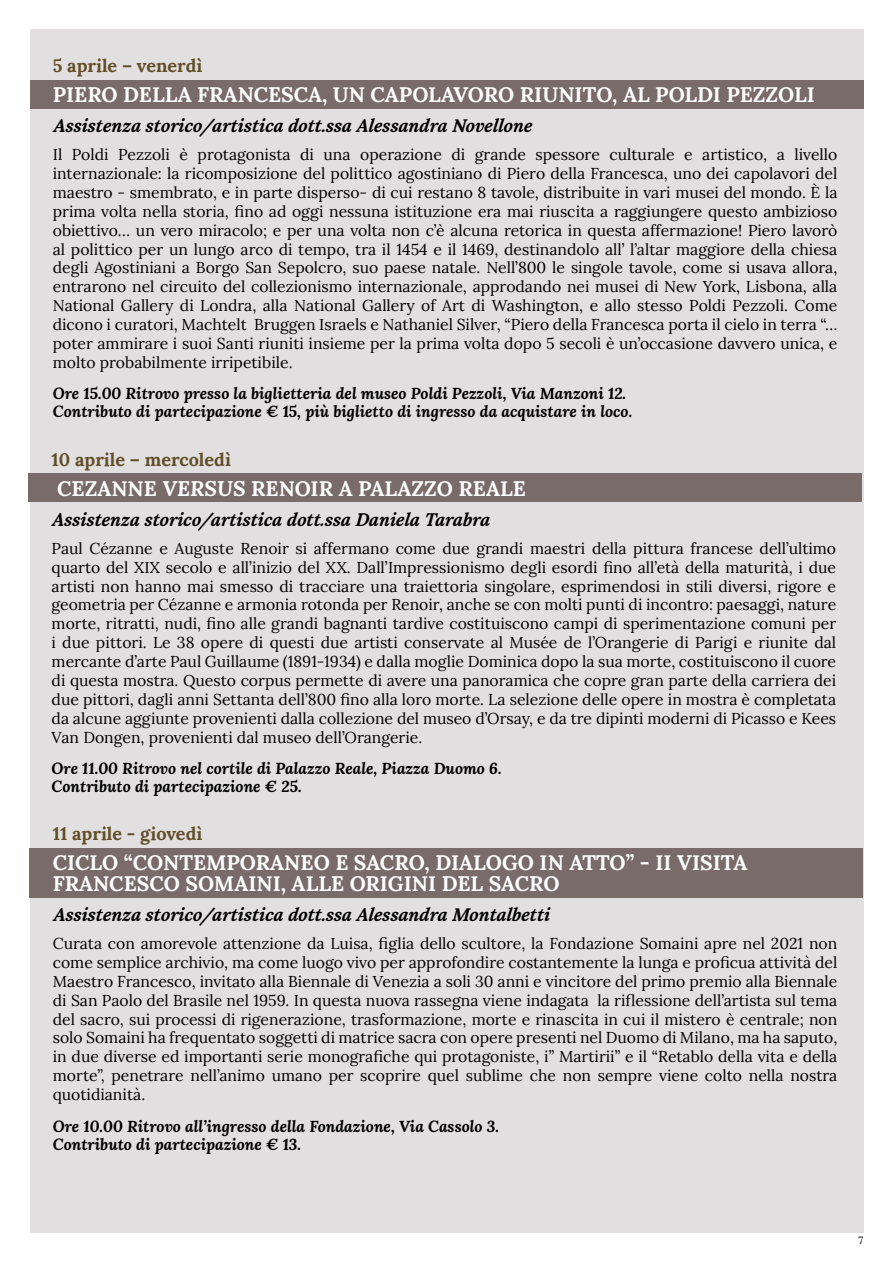
<style>
.page{position:relative;width:893px;height:1263px;background:#fff}
.page>*{position:absolute;margin:0;border:0;box-sizing:border-box;transform-origin:0 0}
.t1{font:700 21px/21px "Lora";color:#fff}
.t2{font:italic 700 18px "Lora";color:#000}
.t3{font:700 18px "Lora";color:#624e28}
.t4{font:15.75px/18.9px "Lora";color:#000;text-align:justify}
.t5{font:italic 700 15.75px/18px "Lora";color:#000}
.t6{font:10.5px "Lora";color:#000}
.s1{font-style:italic}
</style>
<div class="page">
<div style="left:30px;top:30px;width:833px;height:1203px;background:#e1dfdf"></div>
<div style="left:30px;top:848px;width:833px;height:50px;background:#796b6a"></div>
<div style="left:30px;top:80px;width:833px;height:29px;background:#796b6a"></div>
<div style="left:29px;top:473px;width:833px;height:29px;background:#796b6a"></div>
<p class="t3" style="left:53px;top:50px;width:151px">5 aprile – venerdì</p>
<h1 class="t1" style="left:53px;top:82px;width:764px">PIERO DELLA FRANCESCA, UN CAPOLAVORO RIUNITO, AL POLDI PEZZOLI</h1>
<p class="t2" style="left:53px;top:113px;width:486px">Assistenza storico/artistica dott.ssa Alessandra Novellone</p>
<p class="t4" style="left:53px;top:144px;width:786px">Il Poldi Pezzoli è protagonista di una operazione di grande spessore culturale e artistico, a livello internazionale: la ricomposizione del polittico agostiniano di Piero della Francesca, uno dei capolavori del maestro - smembrato, e in parte disperso- di cui restano 8 tavole, distribuite in vari musei del mondo. È la prima volta nella storia, fino ad oggi nessuna istituzione era mai riuscita a raggiungere questo ambizioso obiettivo… un vero miracolo; e per una volta non c’è alcuna retorica in questa affermazione! Piero lavorò al polittico per un lungo arco di tempo, tra il 1454 e il 1469, destinandolo all’ l’altar maggiore della chiesa degli Agostiniani a Borgo San Sepolcro, suo paese natale. Nell’800 le singole tavole, come si usava allora, entrarono nel circuito del collezionismo internazionale, approdando nei musei di New York, Lisbona, alla National Gallery di Londra, alla National Gallery of Art di Washington, e allo stesso Poldi Pezzoli. Come dicono i curatori, Machtelt Bruggen Israels e Nathaniel Silver, “Piero della Francesca porta il cielo in terra “… poter ammirare i suoi Santi riuniti insieme per la prima volta dopo 5 secoli è un’occasione davvero unica, e molto probabilmente irripetibile.</p>
<p class="t5" style="left:53px;top:384px;width:581px">Ore 15.00 Ritrovo presso la biglietteria del museo Poldi Pezzoli, Via Manzoni 12.<br>Contributo di partecipazione € 15, più biglietto di ingresso da acquistare in loco.</p>
<p class="t3" style="left:52px;top:444px;width:181px">10 aprile – mercoledì</p>
<h1 class="t1" style="left:57px;top:476px;width:470px">CEZANNE <span class="s1">VERSUS</span> RENOIR A PALAZZO REALE</h1>
<p class="t2" style="left:52px;top:506px;width:444px">Assistenza storico/artistica dott.ssa Daniela Tarabra</p>
<p class="t4" style="left:52px;top:538px;width:786px">Paul Cézanne e Auguste Renoir si affermano come due grandi maestri della pittura francese dell’ultimo quarto del XIX secolo e all’inizio del XX. Dall’Impressionismo degli esordi fino all’età della maturità, i due artisti non hanno mai smesso di tracciare una traiettoria singolare, esprimendosi in stili diversi, rigore e geometria per Cézanne e armonia rotonda per Renoir, anche se con molti punti di incontro: paesaggi, nature morte, ritratti, nudi, fino alle grandi bagnanti tardive costituiscono campi di sperimentazione comuni per i due pittori. Le 38 opere di questi due artisti conservate al Musée de l’Orangerie di Parigi e riunite dal mercante d’arte Paul Guillaume (1891-1934) e dalla moglie Dominica dopo la sua morte, costituiscono il cuore di questa mostra. Questo corpus permette di avere una panoramica che copre gran parte della carriera dei due pittori, dagli anni Settanta dell’800 fino alla loro morte. La selezione delle opere in mostra è completata da alcune aggiunte provenienti dalla collezione del museo d’Orsay, e da tre dipinti moderni di Picasso e Kees Van Dongen, provenienti dal museo dell’Orangerie.</p>
<p class="t5" style="left:52px;top:759px;width:452px">Ore 11.00 Ritrovo nel cortile di Palazzo Reale, Piazza Duomo 6.<br>Contributo di partecipazione € 25.</p>
<p class="t3" style="left:53px;top:818px;width:151px">11 aprile - giovedì</p>
<h1 class="t1" style="left:53px;top:850px;width:696px">CICLO “CONTEMPORANEO E SACRO, DIALOGO IN ATTO” - II VISITA<br>FRANCESCO SOMAINI, ALLE ORIGINI DEL SACRO</h1>
<p class="t2" style="left:53px;top:902px;width:503px">Assistenza storico/artistica dott.ssa Alessandra Montalbetti</p>
<p class="t4" style="left:53px;top:933px;width:786px">Curata con amorevole attenzione da Luisa, figlia dello scultore, la Fondazione Somaini apre nel 2021 non come semplice archivio, ma come luogo vivo per approfondire costantemente la lunga e proficua attività del Maestro Francesco, invitato alla Biennale di Venezia a soli 30 anni e vincitore del primo premio alla Biennale di San Paolo del Brasile nel 1959. In questa nuova rassegna viene indagata la riflessione dell’artista sul tema del sacro, sui processi di rigenerazione, trasformazione, morte e rinascita in cui il mistero è centrale; non solo Somaini ha frequentato soggetti di matrice sacra con opere presenti nel Duomo di Milano, ma ha saputo, in due diverse ed importanti serie monografiche qui protagoniste, i” Martirii” e il “Retablo della vita e della morte”, penetrare nell’animo umano per scoprire quel sublime che non sempre viene colto nella nostra quotidianità.</p>
<p class="t5" style="left:53px;top:1116px;width:448px">Ore 10.00 Ritrovo all’ingresso della Fondazione, Via Cassolo 3.<br>Contributo di partecipazione € 13.</p>
<p class="t6" style="left:858px;top:1232px;width:6px">7</p>
</div>
